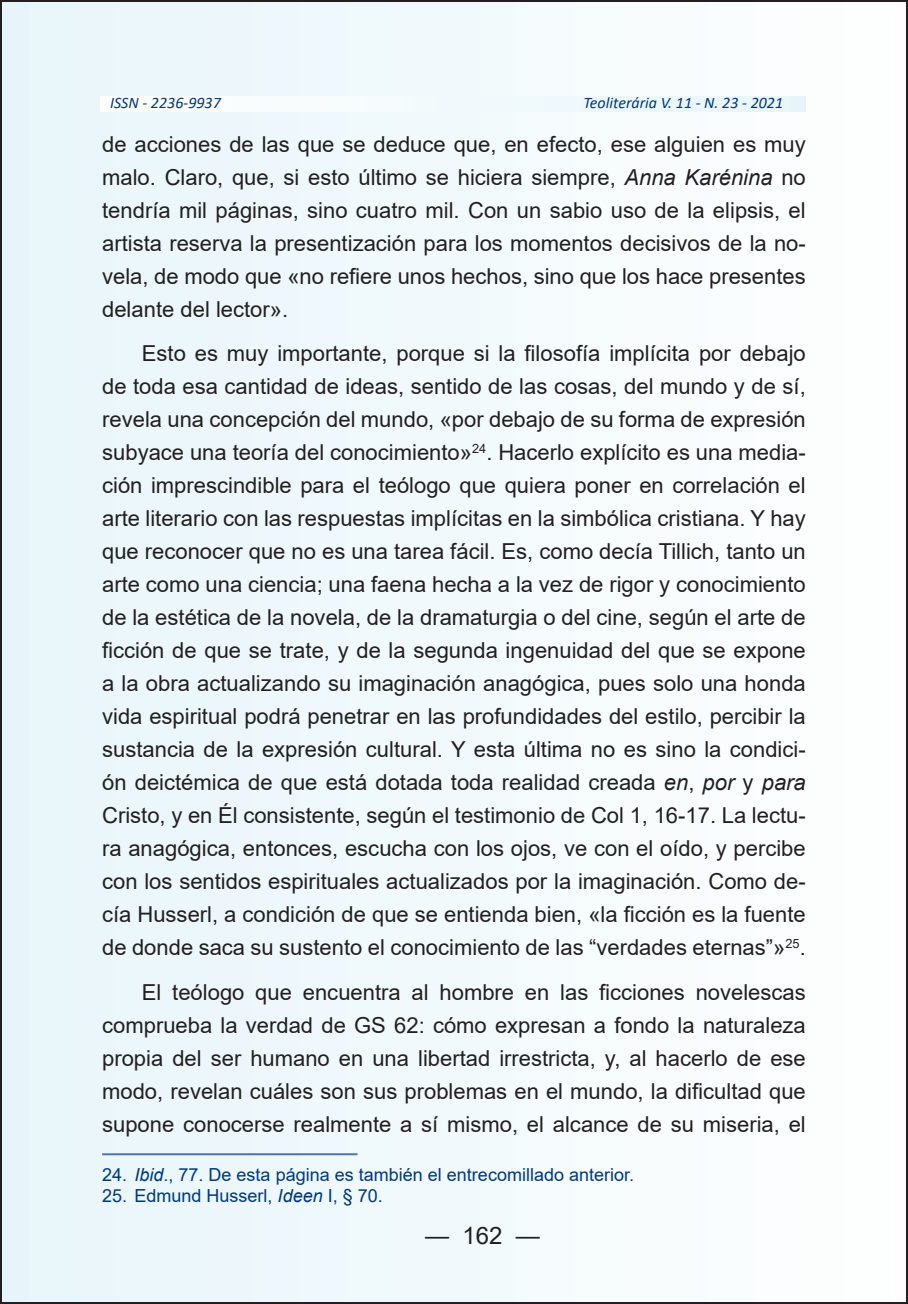
<style>
.page{position:relative;width:908px;height:1304px;background:#fff}
.page>*{position:absolute;margin:0;border:0;box-sizing:border-box;transform-origin:0 0}
.t1{font:24px "Arial";color:#231f20}
.t2{font:22px/33px "Arial";color:#231f20;text-align:justify}
.t3{font:18px "Arial";color:#003882}
.t4{font:italic 16px "Calibri";color:#003882}
.s1{font-style:italic}
</style>
<div class="page">
<div style="left:1px;top:1px;width:905px;height:1302px;background:#f2f9fc"></div>
<hr style="left:102px;top:1153px;width:255px;height:2px;background:#4d74a8">
<p class="t4" style="left:110px;top:92px;width:112px">ISSN - 2236-9937</p>
<p class="t4" style="left:583px;top:92px;width:201px">Teoliterária V. 11 - N. 23 - 2021</p>
<p class="t2" style="left:102px;top:128px;width:705px">de acciones de las que se deduce que, en efecto, ese alguien es muy malo. Claro, que, si esto último se hiciera siempre, <span class="s1">Anna Karénina</span> no tendría mil páginas, sino cuatro mil. Con un sabio uso de la elipsis, el artista reserva la presentización para los momentos decisivos de la no&shy;vela, de modo que «no refiere unos hechos, sino que los hace presentes delante del lector».</p>
<p class="t2" style="left:102px;top:337px;width:705px;text-indent:40px">Esto es muy importante, porque si la filosofía implícita por debajo de toda esa cantidad de ideas, sentido de las cosas, del mundo y de sí, revela una concepción del mundo, «por debajo de su forma de expresión subyace una teoría del conocimiento»<sup>24</sup>. Hacerlo explícito es una media&shy;ción imprescindible para el teólogo que quiera poner en correlación el arte literario con las respuestas implícitas en la simbólica cristiana. Y hay que reconocer que no es una tarea fácil. Es, como decía Tillich, tanto un arte como una ciencia; una faena hecha a la vez de rigor y conocimiento de la estética de la novela, de la dramaturgia o del cine, según el arte de ficción de que se trate, y de la segunda ingenuidad del que se expone a la obra actualizando su imaginación anagógica, pues solo una honda vida espiritual podrá penetrar en las profundidades del estilo, percibir la sustancia de la expresión cultural. Y esta última no es sino la condici&shy;ón deictémica de que está dotada toda realidad creada <span class="s1">en</span>, <span class="s1">por</span> y <span class="s1">para </span>Cristo, y en Él consistente, según el testimonio de Col 1, 16-17. La lectu&shy;ra anagógica, entonces, escucha con los ojos, ve con el oído, y percibe con los sentidos espirituales actualizados por la imaginación. Como de&shy;cía Husserl, a condición de que se entienda bien, «la ficción es la fuente de donde saca su sustento el conocimiento de las “verdades eternas”»<sup>25</sup>.</p>
<p class="t2" style="left:102px;top:975px;width:705px;text-indent:40px">El teólogo que encuentra al hombre en las ficciones novelescas comprueba la verdad de GS 62: cómo expresan a fondo la naturaleza propia del ser humano en una libertad irrestricta, y, al hacerlo de ese modo, revelan cuáles son sus problemas en el mundo, la dificultad que supone conocerse realmente a sí mismo, el alcance de su miseria, el</p>
<p class="t3" style="left:102px;top:1162px;width:533px">24. <span class="s1">Ibid</span>., 77. De esta página es también el entrecomillado anterior.</p>
<p class="t3" style="left:102px;top:1183px;width:282px">25. Edmund Husserl, <span class="s1">Ideen</span> I, § 70.</p>
<p class="t1" style="left:425px;top:1218px;width:116px">— 162 —</p>
</div>
